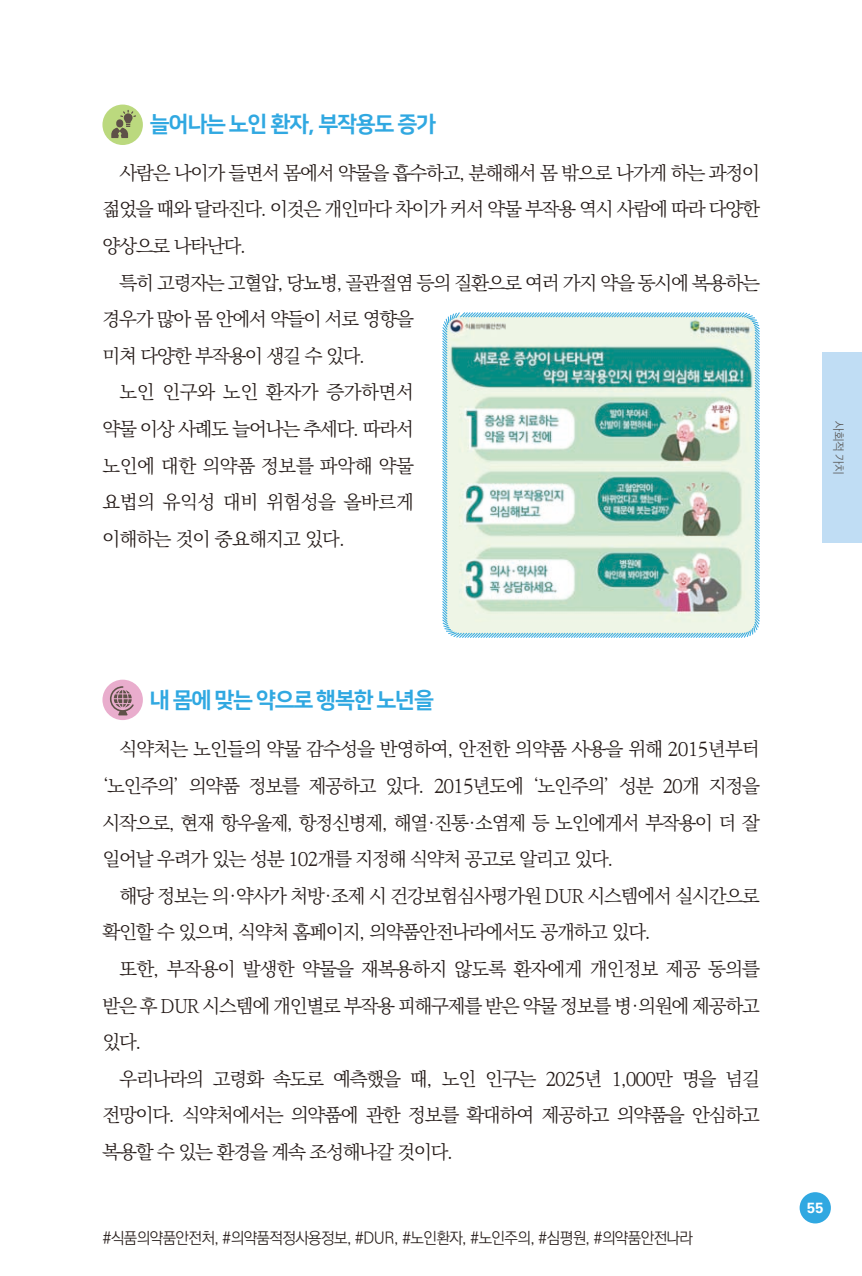
<style>
.page{position:relative;width:862px;height:1276px;background:#fff}
.page>*{position:absolute;margin:0;border:0;box-sizing:border-box;transform-origin:0 0}
.t1{font:22px "Nanum Square EB";letter-spacing:-.06em;color:#30a8e1}
.t2{font:300 19px/36.6px "Ko Pub Batang";letter-spacing:-.06em;color:#231916;text-align:justify}
.해시테그{font:300 16px "Ko Pub Dotum";letter-spacing:-.04em;color:#231916}
.t3{font:700 14.8px "Univers";color:#fff}
.t4{font:300 12px "Ko Pub Dotum";color:#595857}
</style>
<div class="page">
<div style="left:799px;top:1192px;width:32px;height:31px;background:#30a8e1;border-radius:50%"></div>
<div style="left:822px;top:352px;width:40px;height:191px;background:#c0ddf4"></div>
<div style="left:102px;top:105px;width:41px;height:40px;background:#bbd97e;border-radius:50%"></div>
<svg style="left:111px;top:110px;width:25px;height:28px"></svg>
<div style="left:102px;top:679px;width:41px;height:41px;background:#e9adcd;border-radius:50%"></div>
<svg style="left:110px;top:686px;width:24px;height:29px"></svg>
<svg style="left:442px;top:312px;width:318px;height:326px;background:#b5d5ca"></svg>
<p class="t1" style="left:150px;top:112px;width:288px">늘어나는 노인 환자, 부작용도 증가</p>
<p class="t2" style="left:102px;top:155px;width:659px;text-indent:17px">사람은 나이가 들면서 몸에서 약물을 흡수하고, 분해해서 몸 밖으로 나가게 하는 과정이 젊었을 때와 달라진다. 이것은 개인마다 차이가 커서 약물 부작용 역시 사람에 따라 다양한 양상으로 나타난다.</p>
<p class="t2" style="left:102px;top:265px;width:659px;text-align:left;text-indent:17px">특히 고령자는 고혈압, 당뇨병, 골관절염 등의 질환으로 여러 가지 약을 동시에 복용하는 경우가 많아 몸 안에서 약들이 서로 영향을<br>미쳐 다양한 부작용이 생길 수 있다.</p>
<p class="t2" style="left:102px;top:375px;width:313px;text-indent:17px">노인 인구와 노인 환자가 증가하면서 약물 이상 사례도 늘어나는 추세다. 따라서 노인에 대한 의약품 정보를 파악해 약물 요법의 유익성 대비 위험성을 올바르게 이해하는 것이 중요해지고 있다.</p>
<p class="t4" style="left:844px;top:421px;width:55px;rotate:90deg">사회적 가치</p>
<p class="t1" style="left:150px;top:688px;width:286px">내 몸에 맞는 약으로 행복한 노년을</p>
<p class="t2" style="left:102px;top:732px;width:659px;text-indent:17px">식약처는 노인들의 약물 감수성을 반영하여, 안전한 의약품 사용을 위해 2015년부터 ‘노인주의’ 의약품 정보를 제공하고 있다. 2015년도에 ‘노인주의’ 성분 20개 지정을 시작으로, 현재 항우울제, 항정신병제, 해열·진통·소염제 등 노인에게서 부작용이 더 잘 일어날 우려가 있는 성분 102개를 지정해 식약처 공고로 알리고 있다.</p>
<p class="t2" style="left:102px;top:878px;width:659px;text-indent:17px">해당 정보는 의·약사가 처방·조제 시 건강보험심사평가원 DUR 시스템에서 실시간으로 확인할 수 있으며, 식약처 홈페이지, 의약품안전나라에서도 공개하고 있다.</p>
<p class="t2" style="left:102px;top:951px;width:659px;text-indent:17px">또한, 부작용이 발생한 약물을 재복용하지 않도록 환자에게 개인정보 제공 동의를 받은 후 DUR 시스템에 개인별로 부작용 피해구제를 받은 약물 정보를 병·의원에 제공하고 있다.</p>
<p class="t2" style="left:102px;top:1061px;width:659px;text-indent:17px">우리나라의 고령화 속도로 예측했을 때, 노인 인구는 2025년 1,000만 명을 넘길 전망이다. 식약처에서는 의약품에 관한 정보를 확대하여 제공하고 의약품을 안심하고 복용할 수 있는 환경을 계속 조성해나갈 것이다.</p>
<p class="해시테그" style="left:102px;top:1230px;width:592px">#식품의약품안전처, #의약품적정사용정보, #DUR, #노인환자, #노인주의, #심평원, #의약품안전나라</p>
<p class="t3" style="left:807px;top:1199px;width:18px">55</p>
</div>
